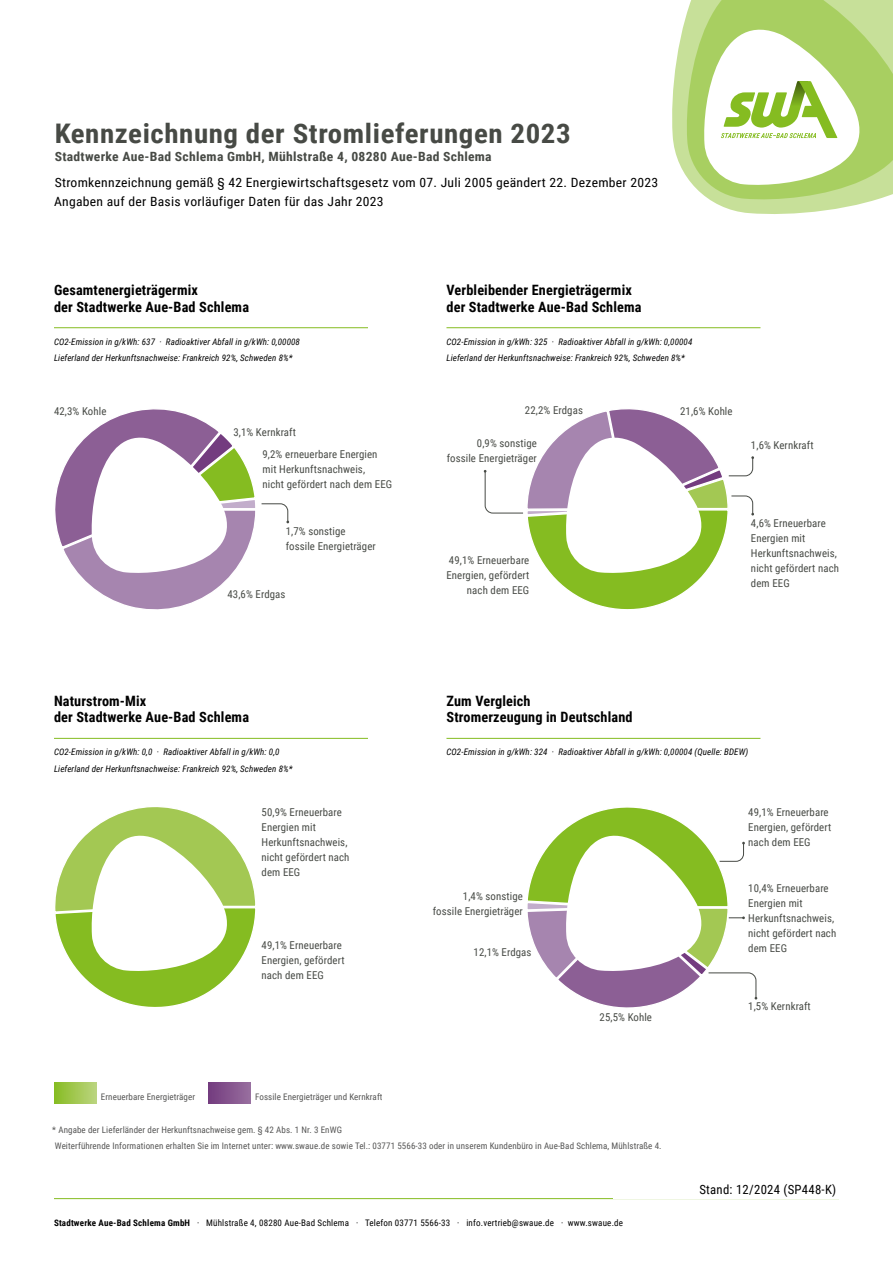
<style>
.page{position:relative;width:893px;height:1263px;background:#fff}
.page>*{position:absolute;margin:0;border:0;box-sizing:border-box;transform-origin:0 0}
.t1{font:700 27px "Roboto Condensed";letter-spacing:.02em;color:#474a45;scale:1.07 1}
.t2{font:700 14.25px/16.5px "Roboto Condensed";letter-spacing:.01em;color:#000}
.t3{font:12.75px/25.5px "Roboto Condensed";letter-spacing:.02em;color:#000;scale:1.07 1}
.t4{font:12.75px "Roboto Condensed";letter-spacing:.02em;color:#000}
.t5{font:10.8px/14.9px "Roboto Condensed";letter-spacing:.01em;color:#474a45}
.t6{font:italic 9px/16.5px "Roboto Condensed";letter-spacing:.01em;color:#000}
.t7{font:9px/16.5px "Roboto Condensed";letter-spacing:.01em;color:#565655}
.t8{font:9px "Roboto Condensed";letter-spacing:.02em;color:#000}
.s1{font-weight:700;color:#474a45}
.s2{font-weight:700}
.s3{font-style:inherit}
</style>
<div class="page">
<hr style="left:54px;top:327px;width:314px;height:1px;background:#85bc21">
<hr style="left:446px;top:327px;width:314px;height:1px;background:#85bc21">
<hr style="left:54px;top:738px;width:314px;height:1px;background:#85bc21">
<hr style="left:446px;top:738px;width:314px;height:1px;background:#85bc21">
<hr style="left:54px;top:1198px;width:785px;height:1px;background:#85bc21">
<div style="left:54px;top:1082px;width:43px;height:22px;background:linear-gradient(to right,#87bc23,#bcd580)"></div>
<div style="left:208px;top:1082px;width:43px;height:22px;background:linear-gradient(to right,#733b7e,#986f9f)"></div>
<svg style="left:484px;top:409px;width:270px;height:201px"></svg>
<svg style="left:55px;top:807px;width:201px;height:200px"></svg>
<svg style="left:527px;top:807px;width:230px;height:201px"></svg>
<svg style="left:672px;top:28px;width:188px;height:186px;fill:#c7e09a"></svg>
<svg style="left:683px;top:0;width:210px;height:204px"></svg>
<svg style="left:55px;top:409px;width:234px;height:201px"></svg>
<div style="left:614px;top:1177px;width:225px;height:22px;background:#fff"></div>
<p class="t1" style="left:55px;top:114px;width:484px">Kennzeichnung der Stromlieferungen 2023</p>
<p class="t3" style="left:55px;top:144px;width:566px"><span class="s1">Stadtwerke Aue-Bad Schlema GmbH, Mühlstraße 4, 08280 Aue-Bad Schlema<br></span>Stromkennzeichnung gemäß § 42 Energiewirtschaftsgesetz vom 07. Juli 2005 geändert 22. Dezember 2023</p>
<p class="t3" style="left:54px;top:188px;width:310px">Angaben auf der Basis vorläufiger Daten für das Jahr 2023</p>
<p class="t2" style="left:54px;top:281px;width:197px">Gesamtenergieträgermix<br>der Stadtwerke Aue-Bad Schlema</p>
<p class="t6" style="left:54px;top:333px;width:247px">CO2-Emission in g/kWh: 637 · Radioaktiver Abfall in g/kWh: 0,00008<br>Lieferland der Herkunftsnachweise: Frankreich 92%, Schweden 8%*</p>
<p class="t5" style="left:54px;top:403px;width:54px">42,3% Kohle</p>
<p class="t5" style="left:263px;top:420px;width:116px;line-height:22.6px;text-indent:-29px">3,1% Kernkraft<br>9,2% erneuerbare Energien</p>
<p class="t5" style="left:263px;top:461px;width:131px">mit Herkunftsnachweis,<br>nicht gefördert nach dem EEG</p>
<p class="t5" style="left:286px;top:523px;width:92px">1,7% sonstige fossile Energieträger</p>
<p class="t5" style="left:228px;top:586px;width:59px">43,6% Erdgas</p>
<p class="t2" style="left:54px;top:692px;width:197px">Naturstrom-Mix<br>der Stadtwerke Aue-Bad Schlema</p>
<p class="t6" style="left:54px;top:743px;width:240px">CO2-Emission in g/kWh: 0,0 · Radioaktiver Abfall in g/kWh: 0,0<br>Lieferland der Herkunftsnachweise: Frankreich 92%, Schweden 8%*</p>
<p class="t5" style="left:262px;top:804px;width:89px">50,9% Erneuerbare<br>Energien mit<br>Herkunftsnachweis, nicht gefördert nach dem EEG</p>
<p class="t5" style="left:262px;top:937px;width:84px">49,1% Erneuerbare<br>Energien, gefördert nach dem EEG</p>
<p class="t2" style="left:446px;top:281px;width:197px">Verbleibender Energieträgermix der Stadtwerke Aue-Bad Schlema</p>
<p class="t6" style="left:446px;top:333px;width:247px">CO2-Emission in g/kWh: 325 · Radioaktiver Abfall in g/kWh: 0,00004<br>Lieferland der Herkunftsnachweise: Frankreich 92%, Schweden 8%*</p>
<p class="t5" style="left:525px;top:402px;width:59px">22,2% Erdgas</p>
<p class="t5" style="left:680px;top:403px;width:54px">21,6% Kohle</p>
<p class="t5" style="left:447px;top:435px;width:92px;text-align:right">0,9% sonstige fossile Energieträger</p>
<p class="t5" style="left:751px;top:438px;width:64px">1,6% Kernkraft</p>
<p class="t5" style="left:446px;top:552px;width:85px;text-align:right">49,1% Erneuerbare<br>Energien, gefördert nach dem EEG</p>
<p class="t5" style="left:751px;top:516px;width:89px">4,6% Erneuerbare<br>Energien mit<br>Herkunftsnachweis, nicht gefördert nach dem EEG</p>
<p class="t2" style="left:446px;top:692px;width:188px">Zum Vergleich<br>Stromerzeugung in Deutschland</p>
<p class="t6" style="left:446px;top:743px;width:303px">CO2-Emission in g/kWh: 324 · Radioaktiver Abfall in g/kWh: 0,00004 (Quelle: BDEW)</p>
<p class="t5" style="left:433px;top:888px;width:92px;text-align:right">1,4% sonstige fossile Energieträger</p>
<p class="t5" style="left:474px;top:944px;width:59px">12,1% Erdgas</p>
<p class="t5" style="left:600px;top:1009px;width:54px">25,5% Kohle</p>
<p class="t5" style="left:748px;top:804px;width:84px">49,1% Erneuerbare<br>Energien, gefördert nach dem EEG</p>
<p class="t5" style="left:748px;top:881px;width:89px">10,4% Erneuerbare<br>Energien mit<br>Herkunftsnachweis, nicht gefördert nach dem EEG</p>
<p class="t5" style="left:748px;top:998px;width:64px">1,5% Kernkraft</p>
<p class="t7" style="left:101px;top:1088px;width:96px">Erneuerbare Energieträger</p>
<p class="t7" style="left:255px;top:1088px;width:129px">Fossile Energieträger und Kernkraft</p>
<p class="t7" style="left:52px;top:1121px;width:611px">* Angabe der Lieferländer der Herkunftsnachweise gem. § 42 Abs. 1 Nr. 3 EnWG<br>Weiterführende Informationen erhalten Sie im Internet unter: www.swaue.de sowie Tel.: 03771 5566-33 oder in unserem Kundenbüro in Aue-Bad Schlema, Mühlstraße 4.</p>
<p class="t8" style="left:54px;top:1216px;width:571px"><span class="s2">Stadtwerke Aue-Bad Schlema GmbH</span> · Mühlstraße 4, 08280 Aue-Bad Schlema · Telefon 03771 5566-33 · info.vertrieb@swaue.de · www.swaue.de</p>
<p class="t4" style="left:699px;top:1180px;width:138px">Stand: 12/2024 (SP<span class="s3">448-K</span>)</p>
</div>
